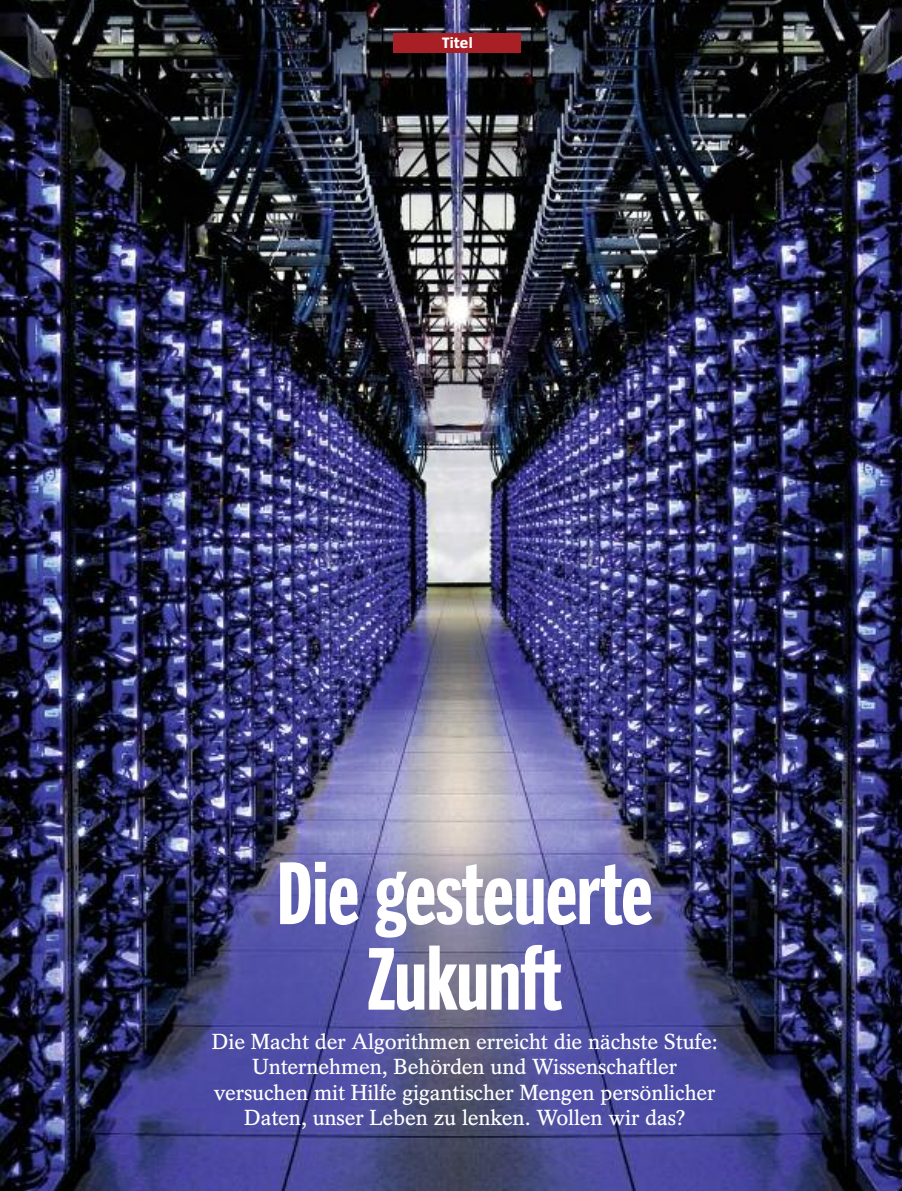
<style>
.page{position:relative;width:902px;height:1191px;background:#fff}
.page>*{position:absolute;margin:0;border:0;box-sizing:border-box;transform-origin:0 0}
.t1{font:90px/85.5px "Spiegel Headline";letter-spacing:-.01em;color:#fff;text-align:center}
.t2{font:600 21.75px/25.5px "Spiegel Serif";letter-spacing:-.01em;color:#fff;text-align:center}
.t3{font:700 15.75px "Spiegel Sans";letter-spacing:.02em;color:#fff}
</style>
<div class="page">
<img style="left:0;top:0;width:901px;height:1191px">
<div style="left:393px;top:34px;width:128px;height:19px;background:#a91f26"></div>
<p class="t3" style="left:442px;top:37px;width:32px">Titel</p>
<h1 class="t1" style="left:277px;top:856px;width:378px">Die gesteuerte<br>Zukunft</h1>
<p class="t2" style="left:212px;top:1031px;width:507px">Die Macht der Algorithmen erreicht die nächste Stufe:<br>Unternehmen, Behörden und Wissenschaftler versuchen mit Hilfe gigantischer Mengen persönlicher Daten, unser Leben zu lenken. Wollen wir das?</p>
</div>
